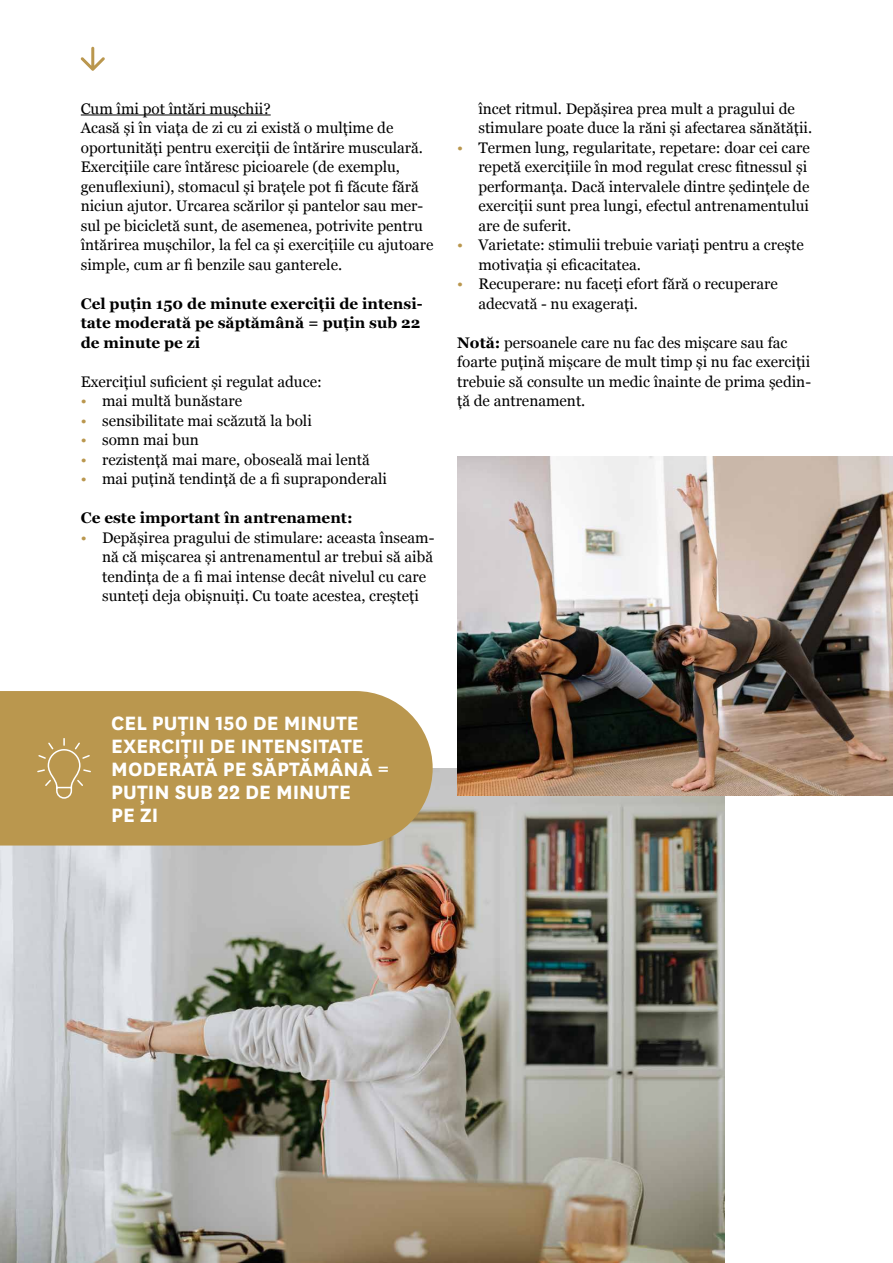
<style>
.page{position:relative;width:893px;height:1263px;background:#fff}
.page>*{position:absolute;margin:0;border:0;box-sizing:border-box;transform-origin:0 0}
.t1{font:700 22.65px/23px "National";color:#fff}
.t2{font:15.3px/19.5px "Georgia";color:#000}
.t3{font:700 15.3px/19.5px "Georgia";color:#000}
.s1{color:#ba974e}
.s2{font-weight:700}
</style>
<div class="page">
<img style="left:0;top:769px;width:724px;height:494px">
<hr style="left:81px;top:115px;width:190px;height:1px;background:#000">
<svg style="left:81px;top:47px;width:24px;height:24px"></svg>
<img style="left:457px;top:457px;width:436px;height:338px">
<div style="left:0;top:691px;width:433px;height:154px;background:#ba974e"></div>
<svg style="left:36px;top:737px;width:56px;height:62px;background:#c0a05d"></svg>
<p class="t2" style="left:81px;top:98px;width:354px">Cum îmi pot întări mușchii?<br>Acasă și în viața de zi cu zi există o mulțime de oportunități pentru exerciții de întărire musculară.<br>Exercițiile care întăresc picioarele (de exemplu, genuflexiuni), stomacul și brațele pot fi făcute fără niciun ajutor. Urcarea scărilor și pantelor sau mer&shy;sul pe bicicletă sunt, de asemenea, potrivite pentru întărirea mușchilor, la fel ca și exercițiile cu ajutoare simple, cum ar fi benzile sau ganterele.</p>
<p class="t3" style="left:81px;top:294px;width:343px">Cel puţin 150 de minute exerciţii de intensi&shy;tate moderată pe săptămână = puţin sub 22 de minute pe zi</p>
<p class="t2" style="left:81px;top:371px;width:243px">Exercițiul suficient și regulat aduce:</p>
<p class="t2" style="left:81px;top:390px;width:163px"><span class="s1">•</span> mai multă bunăstare</p>
<p class="t2" style="left:81px;top:410px;width:232px"><span class="s1">•</span> sensibilitate mai scăzută la boli</p>
<p class="t2" style="left:81px;top:429px;width:120px"><span class="s1">•</span> somn mai bun</p>
<p class="t2" style="left:81px;top:449px;width:290px"><span class="s1">•</span> rezistență mai mare, oboseală mai lentă</p>
<p class="t2" style="left:81px;top:469px;width:308px"><span class="s1">•</span> mai puțină tendință de a fi supraponderali</p>
<p class="t3" style="left:81px;top:508px;width:273px">Ce este important în antrenament:</p>
<p class="t2" style="left:102px;top:527px;width:334px;text-indent:-21px"><span class="s1">•</span> Depășirea pragului de stimulare: aceasta înseam&shy;nă că mișcarea și antrenamentul ar trebui să aibă tendința de a fi mai intense decât nivelul cu care sunteți deja obișnuiți. Cu toate acestea, creșteți</p>
<p class="t2" style="left:478px;top:98px;width:335px">încet ritmul. Depășirea prea mult a pragului de stimulare poate duce la răni și afectarea sănătății.</p>
<p class="t2" style="left:478px;top:137px;width:333px;text-indent:-21px"><span class="s1">•</span> Termen lung, regularitate, repetare: doar cei care repetă exercițiile în mod regulat cresc fitnessul și performanța. Dacă intervalele dintre ședințele de exerciții sunt prea lungi, efectul antrenamentului are de suferit.</p>
<p class="t2" style="left:478px;top:235px;width:327px;text-indent:-21px"><span class="s1">•</span> Varietate: stimulii trebuie variați pentru a crește motivația și eficacitatea.</p>
<p class="t2" style="left:478px;top:274px;width:301px;text-indent:-21px"><span class="s1">•</span> Recuperare: nu faceți efort fără o recuperare adecvată - nu exagerați.</p>
<p class="t2" style="left:457px;top:332px;width:356px"><span class="s2">Notă:</span> persoanele care nu fac des mișcare sau fac foarte puțină mișcare de mult timp și nu fac exerciții trebuie să consulte un medic înainte de prima ședin&shy;ță de antrenament.</p>
<h1 class="t1" style="left:111px;top:710px;width:279px">CEL PUŢIN 150 DE MINUTE<br>EXERCIŢII DE INTENSITATE<br>MODERATĂ PE SĂPTĂMÂNĂ =<br>PUŢIN SUB 22 DE MINUTE<br>PE ZI</h1>
</div>
